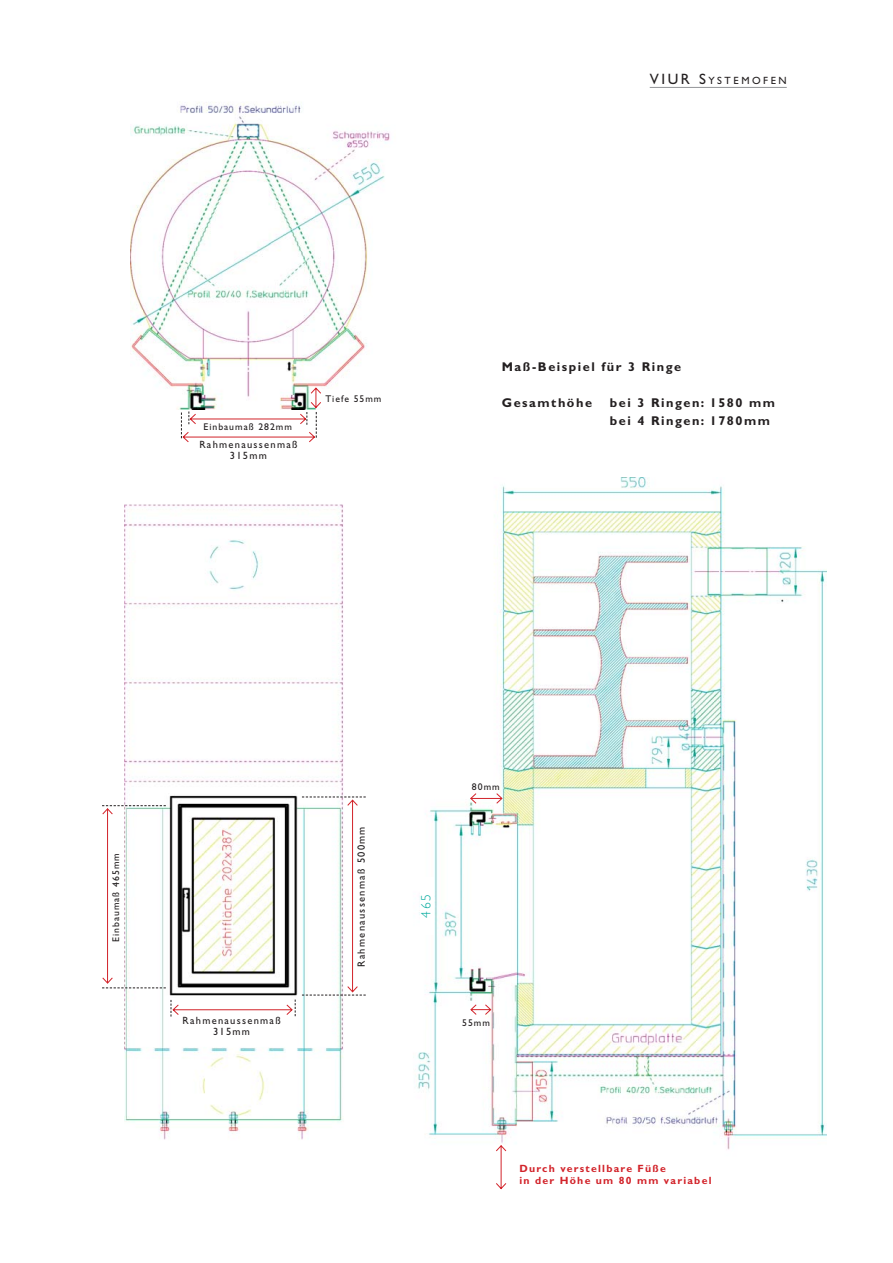
<style>
.page{position:relative;width:893px;height:1263px;background:#fff}
.page>*{position:absolute;margin:0;border:0;box-sizing:border-box;transform-origin:0 0}
.t1{font:300 13.5px "Gill Sans";color:#00a99c}
.t2{font:700 12.75px/18px "Gill Sans";letter-spacing:.12em;color:#231f20}
.t3{font:10.5px/10.5px "Gill Sans";letter-spacing:.12em;color:#231f20;text-align:center}
.t4{font:700 10.5px/12px "Gill Sans";letter-spacing:.12em;color:#d2232a}
.t5{font:10.5px "Gill Sans";letter-spacing:.245em;color:#231f20}
.t6{font:9.75px "Gill Sans";letter-spacing:.1em;color:#231f20}
.s1{font-size:15px}
</style>
<div class="page">
<img style="left:131px;top:102px;width:259px;height:308px">
<img style="left:125px;top:504px;width:241px;height:636px">
<hr style="left:650px;top:87px;width:137px;height:1px;background:#939598">
<img style="left:417px;top:477px;width:410px;height:673px">
<svg style="left:495px;top:1145px;width:12px;height:45px"></svg>
<svg style="left:102px;top:805px;width:64px;height:184px"></svg>
<img style="left:181px;top:387px;width:141px;height:56px">
<svg style="left:470px;top:793px;width:33px;height:11px"></svg>
<svg style="left:470px;top:1004px;width:22px;height:12px"></svg>
<svg style="left:302px;top:797px;width:64px;height:199px"></svg>
<div style="left:420px;top:877px;width:14px;height:58px;background:#fff"></div>
<svg style="left:171px;top:1000px;width:125px;height:17px"></svg>
<p class="t6" style="left:203px;top:423px;width:90px">Einbaumaß 282mm</p>
<p class="t3" style="left:199px;top:441px;width:100px">Rahmenaussenmaß<br>315mm</p>
<p class="t6" style="left:325px;top:396px;width:57px">Tiefe 55mm</p>
<p class="t5" style="left:650px;top:77px;width:138px"><span class="s1">VIUR S</span>YSTEMOFEN</p>
<p class="t2" style="left:502px;top:359px;width:181px">Maß-Beispiel für 3 Ringe</p>
<p class="t2" style="left:502px;top:395px;width:92px">Gesamthöhe</p>
<p class="t2" style="left:610px;top:395px;width:167px">bei 3 Ringen: 1580 mm bei 4 Ringen: 1780mm</p>
<p class="t6" style="left:113px;top:942px;width:90px;rotate:-90deg">Einbaumaß 465mm</p>
<p class="t3" style="left:183px;top:1016px;width:100px">Rahmenaussenmaß<br>315mm</p>
<p class="t3" style="left:357px;top:967px;width:142px;rotate:-90deg">Rahmenaussenmaß 500mm</p>
<p class="t6" style="left:472px;top:783px;width:29px">80mm</p>
<p class="t1" style="left:421px;top:918px;width:25px;rotate:-90deg">465</p>
<p class="t6" style="left:462px;top:1020px;width:29px">55mm</p>
<p class="t4" style="left:519px;top:1163px;width:193px">Durch verstellbare Füße<br>in der Höhe um 80 mm variabel</p>
</div>
